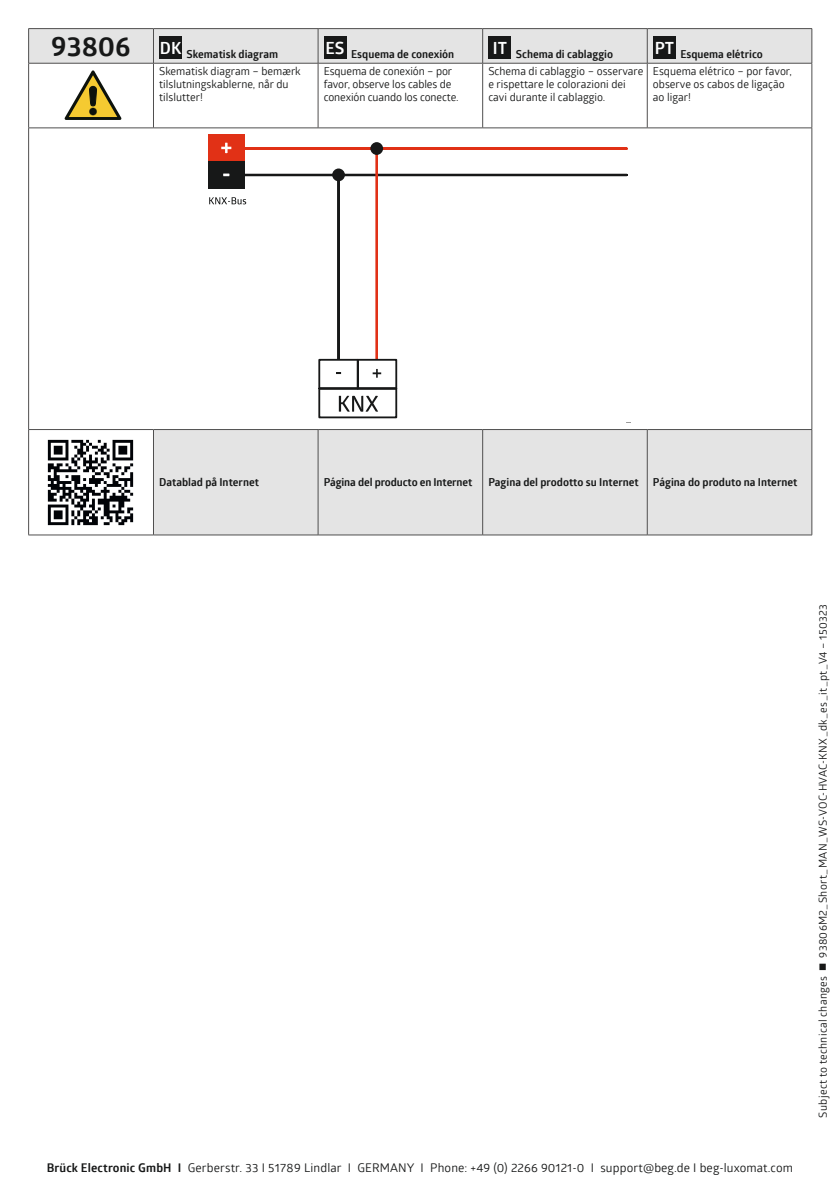
<style>
.page{position:relative;width:840px;height:1191px;background:#fff}
.page>*{position:absolute;margin:0;border:0;box-sizing:border-box;transform-origin:0 0}
.t1{font:12px "Glober";letter-spacing:.01em;color:#171818}
.t2{font:11px/13.2px "Glober";color:#171818}
.t3{font:700 11px "Glober";color:#171818}
.t4{font:11px "Glober";letter-spacing:.03em;color:#171818}
.s1{font-size:28px}
.s2{font-weight:700}
</style>
<div class="page">
<svg style="left:29px;top:29px;width:782px;height:505px"></svg>
<hr style="left:28px;top:28px;width:125px;height:1px;background:#504f4f">
<hr style="left:28px;top:29px;width:1px;height:34px;background:#504f4f">
<hr style="left:153px;top:28px;width:165px;height:1px;background:#504f4f">
<hr style="left:153px;top:29px;width:1px;height:34px;background:#504f4f">
<hr style="left:318px;top:28px;width:164px;height:1px;background:#504f4f">
<hr style="left:317px;top:29px;width:1px;height:34px;background:#504f4f">
<hr style="left:482px;top:28px;width:165px;height:1px;background:#504f4f">
<hr style="left:482px;top:29px;width:1px;height:34px;background:#504f4f">
<hr style="left:647px;top:28px;width:164px;height:1px;background:#504f4f">
<hr style="left:646px;top:29px;width:1px;height:34px;background:#504f4f">
<hr style="left:811px;top:29px;width:1px;height:34px;background:#504f4f">
<hr style="left:28px;top:63px;width:125px;height:1px;background:#504f4f">
<hr style="left:28px;top:63px;width:1px;height:65px;background:#504f4f">
<hr style="left:153px;top:63px;width:165px;height:1px;background:#504f4f">
<hr style="left:153px;top:63px;width:1px;height:65px;background:#504f4f">
<hr style="left:318px;top:63px;width:164px;height:1px;background:#504f4f">
<hr style="left:317px;top:63px;width:1px;height:65px;background:#504f4f">
<hr style="left:482px;top:63px;width:165px;height:1px;background:#504f4f">
<hr style="left:482px;top:63px;width:1px;height:65px;background:#504f4f">
<hr style="left:647px;top:63px;width:164px;height:1px;background:#504f4f">
<hr style="left:646px;top:63px;width:1px;height:65px;background:#504f4f">
<hr style="left:811px;top:63px;width:1px;height:65px;background:#504f4f">
<hr style="left:28px;top:127px;width:125px;height:1px;background:#504f4f">
<hr style="left:28px;top:128px;width:1px;height:301px;background:#504f4f">
<hr style="left:153px;top:127px;width:165px;height:1px;background:#504f4f">
<hr style="left:318px;top:127px;width:164px;height:1px;background:#504f4f">
<hr style="left:482px;top:127px;width:165px;height:1px;background:#504f4f">
<hr style="left:647px;top:127px;width:164px;height:1px;background:#504f4f">
<hr style="left:811px;top:128px;width:1px;height:301px;background:#504f4f">
<hr style="left:28px;top:429px;width:125px;height:1px;background:#504f4f">
<hr style="left:28px;top:430px;width:1px;height:105px;background:#504f4f">
<hr style="left:153px;top:429px;width:165px;height:1px;background:#504f4f">
<hr style="left:153px;top:430px;width:1px;height:105px;background:#504f4f">
<hr style="left:318px;top:429px;width:164px;height:1px;background:#504f4f">
<hr style="left:317px;top:430px;width:1px;height:105px;background:#504f4f">
<hr style="left:482px;top:429px;width:165px;height:1px;background:#504f4f">
<hr style="left:482px;top:430px;width:1px;height:105px;background:#504f4f">
<hr style="left:647px;top:429px;width:164px;height:1px;background:#504f4f">
<hr style="left:646px;top:430px;width:1px;height:105px;background:#504f4f">
<hr style="left:811px;top:430px;width:1px;height:105px;background:#504f4f">
<hr style="left:28px;top:534px;width:125px;height:1px;background:#504f4f">
<hr style="left:153px;top:534px;width:165px;height:1px;background:#504f4f">
<hr style="left:318px;top:534px;width:164px;height:1px;background:#504f4f">
<hr style="left:482px;top:534px;width:165px;height:1px;background:#504f4f">
<hr style="left:647px;top:534px;width:164px;height:1px;background:#504f4f">
<div style="left:159px;top:36px;width:23px;height:23px;background:#171818"></div>
<div style="left:323px;top:36px;width:23px;height:23px;background:#171818"></div>
<div style="left:488px;top:36px;width:22px;height:23px;background:#171818"></div>
<div style="left:652px;top:36px;width:23px;height:23px;background:#171818"></div>
<svg style="left:65px;top:70px;width:56px;height:50px"></svg>
<hr style="left:225px;top:147px;width:401px;height:3px;background:#e13116">
<hr style="left:225px;top:174px;width:401px;height:2px;background:#171818">
<hr style="left:337px;top:176px;width:2px;height:200px;background:#171818">
<div style="left:332px;top:168px;width:13px;height:13px;background:#171818;border-radius:50%"></div>
<hr style="left:375px;top:149px;width:3px;height:227px;background:#e13116">
<div style="left:319px;top:360px;width:77px;height:57px;background:#fff"></div>
<div style="left:318px;top:359px;width:79px;height:59px;border:2px solid #171818"></div>
<hr style="left:319px;top:387px;width:77px;height:2px;background:#171818">
<svg style="left:338px;top:396px;width:40px;height:16px"></svg>
<hr style="left:356px;top:360px;width:2px;height:28px;background:#171818">
<svg style="left:372px;top:369px;width:9px;height:9px"></svg>
<div style="left:208px;top:135px;width:36px;height:27px;background:#e13116"></div>
<svg style="left:221px;top:143px;width:10px;height:10px"></svg>
<div style="left:208px;top:162px;width:36px;height:27px;background:#171818"></div>
<svg style="left:223px;top:173px;width:6px;height:3px"></svg>
<svg style="left:209px;top:197px;width:37px;height:7px"></svg>
<div style="left:370px;top:142px;width:13px;height:13px;background:#171818;border-radius:50%"></div>
<img style="left:42px;top:436px;width:96px;height:92px">
<p class="t3" style="left:51px;top:46px;width:228px"><span class="s1">93806</span> <sup>DK</sup> Skematisk diagram</p>
<p class="t3" style="left:325px;top:46px;width:130px"><sup>ES</sup> Esquema de conexión</p>
<p class="t3" style="left:492px;top:46px;width:122px"><sup>IT</sup> Schema di cablaggio</p>
<p class="t3" style="left:654px;top:46px;width:110px"><sup>PT</sup> Esquema elétrico</p>
<p class="t2" style="left:159px;top:64px;width:143px">Skematisk diagram – bemærk tilslutningskablerne, når du tilslutter!</p>
<p class="t2" style="left:323px;top:64px;width:136px">Esquema de conexión – por favor, observe los cables de conexión cuando los conecte.</p>
<p class="t2" style="left:488px;top:64px;width:156px">Schema di cablaggio – osservare e rispettare le colorazioni dei cavi durante il cablaggio.</p>
<p class="t2" style="left:652px;top:64px;width:141px">Esquema elétrico – por favor, observe os cabos de ligação ao ligar!</p>
<p class="t3" style="left:159px;top:475px;width:101px">Datablad på Internet</p>
<p class="t3" style="left:323px;top:475px;width:150px">Página del producto en Internet</p>
<p class="t3" style="left:488px;top:475px;width:152px">Pagina del prodotto su Internet</p>
<p class="t3" style="left:652px;top:475px;width:146px">Página do produto na Internet</p>
<p class="t1" style="left:47px;top:1159px;width:747px"><span class="s2">Brück Electronic GmbH I</span> Gerberstr. 33 I 51789 Lindlar I GERMANY I Phone: +49 (0) 2266 90121-0 I support@beg.de I beg-luxomat.com</p>
<p class="t4" style="left:814px;top:1117px;width:515px;rotate:-90deg">Subject to technical changes ■ 93806M2_Short_MAN_WS-VOC-HVAC-KNX_dk_es_it_pt_V4 – 150323</p>
</div>
